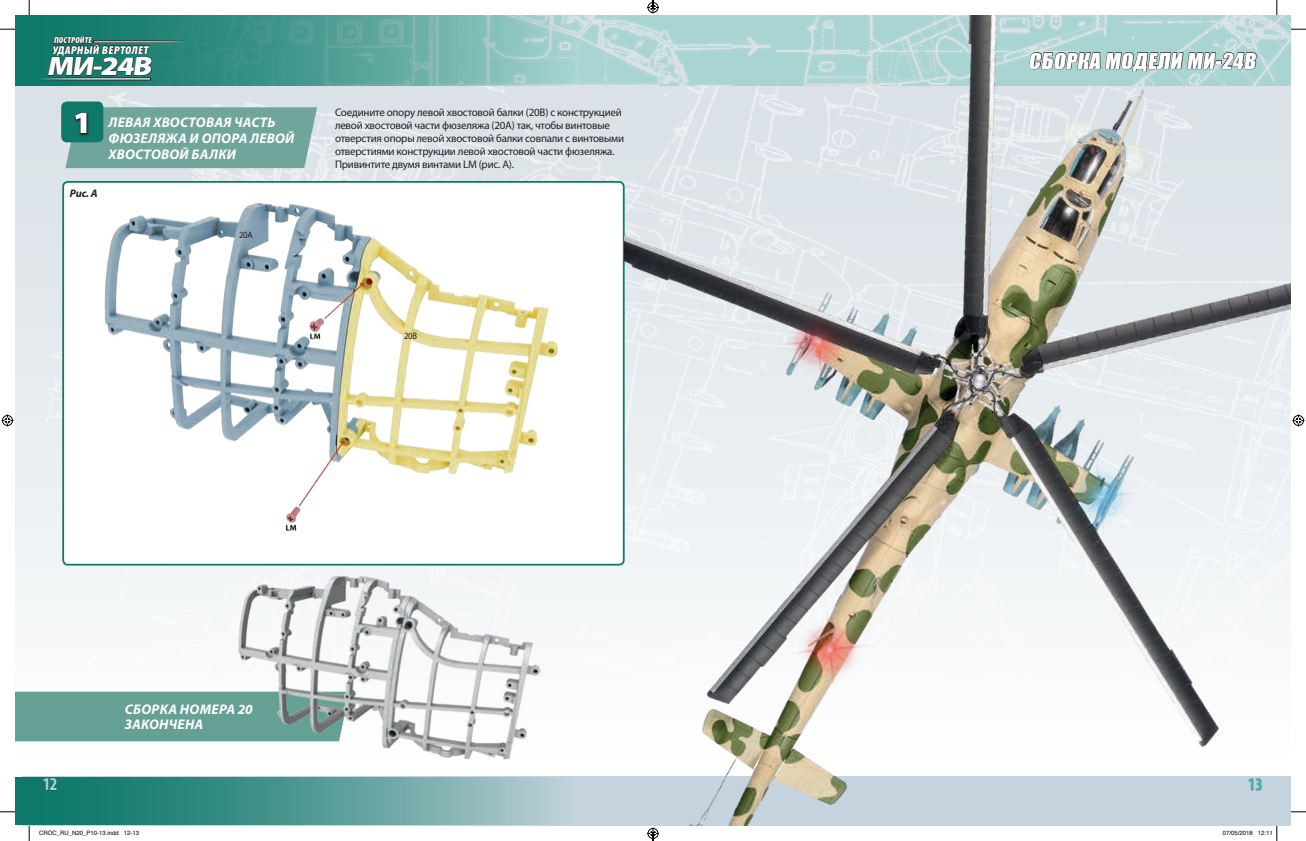
<style>
.page{position:relative;width:1306px;height:841px;background:#fff}
.page>*{position:absolute;margin:0;border:0;box-sizing:border-box;transform-origin:0 0}
.Intro{font:900 31px "Myriad Pro";color:#fff;scale:1.08 1}
.Intro-2{font:900 26.8px "Myriad Pro";color:#fff;scale:1.14 1}
.Intro-3{font:20.1px "Impact";color:#fff;scale:1.08 1}
.t1{font:700 condensed 18px "Myriad Pro";color:#a6d4d2}
.t2{font:700 condensed 18px "Myriad Pro";color:#4badaf}
.Intro-4{font:italic 700 14px/16px "Myriad Pro";letter-spacing:.02em;color:#fff}
.Intro-5{font:900 condensed 11.4px "Myriad Pro";color:#fff;scale:1.08 1}
.HINTS_TIPS_BOX{font:11px/13px "Myriad Pro";letter-spacing:-.02em;color:#231f20}
.HINTS_TIPS_BOX-2{font:italic 700 11px "Myriad Pro";color:#231f20}
.HINTS_TIPS_BOX-3{font:9.5px "Myriad Pro";letter-spacing:-.02em;color:#231f20;scale:.9 1}
.Intro-6{font:900 condensed 8.7px "Myriad Pro";color:#fff}
.t3{font:6px "Helvetica";color:#000}
</style>
<div class="page">
<img style="left:15px;top:86px;width:609px;height:739px">
<svg style="left:22px;top:776px;width:602px;height:50px"></svg>
<svg style="left:15px;top:15px;width:609px;height:71px;background:#63a9a1"></svg>
<svg style="left:15px;top:777px;width:609px;height:47px;background:#539b95"></svg>
<div style="left:44px;top:779px;width:13px;height:12px;background:#231f20;opacity:.3"></div>
<svg style="left:24px;top:36px;width:172px;height:44px;background:#216f64"></svg>
<div style="left:61px;top:101px;width:42px;height:41px;background:#0e7969;border-radius:6px"></div>
<svg style="left:65px;top:107px;width:252px;height:61px;background:#6aa198"></svg>
<img style="left:63px;top:182px;width:561px;height:383px">
<div style="left:62px;top:181px;width:562px;height:384px;border:2px solid #0e7969;border-radius:5px"></div>
<div style="left:15px;top:691px;width:196px;height:50px;background:#65a094"></div>
<img style="left:211px;top:545px;width:349px;height:261px">
<img style="left:624px;top:15px;width:667px;height:811px">
<svg style="left:0;top:29px;width:15px;height:1px"></svg>
<svg style="left:1291px;top:29px;width:15px;height:1px"></svg>
<svg style="left:0;top:811px;width:15px;height:1px"></svg>
<svg style="left:1291px;top:811px;width:15px;height:1px"></svg>
<svg style="left:29px;top:0;width:1px;height:15px"></svg>
<svg style="left:29px;top:826px;width:1px;height:15px"></svg>
<svg style="left:1276px;top:0;width:1px;height:15px"></svg>
<svg style="left:2px;top:414px;width:12px;height:12px"></svg>
<svg style="left:1292px;top:414px;width:12px;height:12px"></svg>
<svg style="left:1276px;top:826px;width:1px;height:15px"></svg>
<svg style="left:647px;top:0;width:12px;height:14px"></svg>
<svg style="left:647px;top:827px;width:12px;height:14px"></svg>
<p class="Intro-6" style="left:54px;top:35px;width:41px">ПОСТРОЙТЕ</p>
<p class="Intro-2" style="left:47px;top:48px;width:98px">МИ-24В</p>
<p class="Intro-5" style="left:52px;top:42px;width:92px">УДАРНЫЙ ВЕРТОЛЕТ</p>
<p class="Intro" style="left:73px;top:102px;width:19px">1</p>
<p class="Intro-4" style="left:109px;top:114px;width:187px">ЛЕВАЯ ХВОСТОВАЯ ЧАСТЬ<br>ФЮЗЕЛЯЖА И ОПОРА ЛЕВОЙ<br>ХВОСТОВОЙ БАЛКИ</p>
<p class="HINTS_TIPS_BOX-2" style="left:70px;top:186px;width:29px">Рис. A</p>
<p class="HINTS_TIPS_BOX-3" style="left:239px;top:229px;width:17px">20A</p>
<p class="HINTS_TIPS_BOX" style="left:335px;top:105px;width:291px">Соедините опору левой хвостовой балки (20B) с конструкцией левой хвостовой части фюзеляжа (20A) так, чтобы винтовые отверстия опоры левой хвостовой балки совпали с винтовыми отверстиями конструкции левой хвостовой части фюзеляжа.<br>Привинтите двумя винтами LM (рис. A).</p>
<p class="HINTS_TIPS_BOX-3" style="left:404px;top:330px;width:16px">20B</p>
<p class="Intro-4" style="left:125px;top:701px;width:129px">СБОРКА НОМЕРА 20</p>
<p class="Intro-4" style="left:125px;top:716px;width:80px">ЗАКОНЧЕНА</p>
<p class="Intro-3" style="left:1028px;top:45px;width:216px">СБОРКА МОДЕЛИ МИ-24В</p>
<p class="t1" style="left:43px;top:773px;width:16px">12</p>
<p class="t2" style="left:1247px;top:773px;width:16px">13</p>
<p class="t3" style="left:39px;top:828px;width:102px">CROC_RU_N20_P10-13.indd 12-13</p>
<p class="t3" style="left:1222px;top:828px;width:52px">07/05/2018 12:11</p>
</div>
